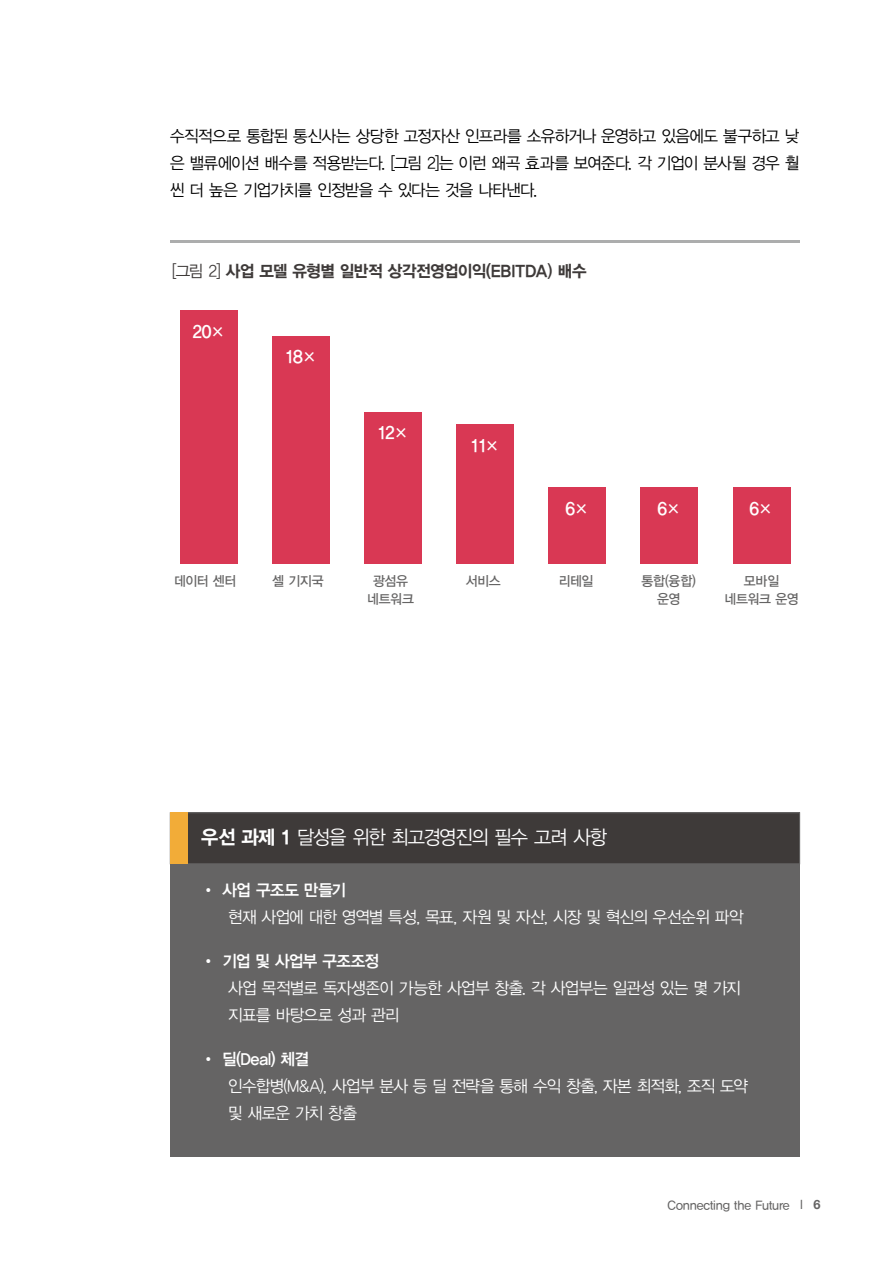
<style>
.page{position:relative;width:893px;height:1263px;background:#fff}
.page>*{position:absolute;margin:0;border:0;box-sizing:border-box;transform-origin:0 0}
.t1{font:19.5px "YDVYGO32";letter-spacing:-.06em;color:#fff;scale:.96 1}
.t2{font:18px "YDVYGO34";letter-spacing:-.09em;color:#fff;scale:.96 1}
.t3{font:16.5px/27px "YDVYGO32";letter-spacing:-.04em;color:#fff;scale:.96 1}
.t4{font:16.5px/27px "YDVYGO32";letter-spacing:-.04em;color:#000;text-align:justify;scale:.96 1}
.t5{font:16.5px "YDVYGO35";letter-spacing:-.03em;color:#3e3a39;scale:.96 1}
.t6{font:16.5px "YDVYGO34";letter-spacing:-.035em;color:#fff;scale:.96 1}
.t7{font:13.5px/18px "YDVYGO33";letter-spacing:-.025em;color:#656464;text-align:center;scale:.96 1}
.t8{font:12.75px "YDVYGO33";letter-spacing:-.01em;color:#656464}
.s1{font-family:"YDVYGO32"}
.s2{font-family:"YDVYGO35"}
.s3{font-family:"Helvetica Neue LT Pro"}
.s4{font-family:"Helvetica Neue LT Pro";font-weight:700}
</style>
<div class="page">
<hr style="left:170px;top:240px;width:629px;height:3px;background:#acadad">
<div style="left:170px;top:812px;width:629px;height:345px;background:#656464"></div>
<div style="left:170px;top:812px;width:630px;height:52px;background:#3e3a39;border:1px solid #656464"></div>
<div style="left:180px;top:311px;width:58px;height:253px;background:#d93854"></div>
<div style="left:272px;top:336px;width:58px;height:228px;background:#d93854"></div>
<div style="left:365px;top:412px;width:57px;height:152px;background:#d93854"></div>
<div style="left:549px;top:488px;width:57px;height:76px;background:#d93854"></div>
<div style="left:641px;top:488px;width:57px;height:76px;background:#d93854"></div>
<div style="left:733px;top:488px;width:57px;height:76px;background:#d93854"></div>
<div style="left:457px;top:425px;width:57px;height:139px;background:#d93854"></div>
<div style="left:170px;top:812px;width:17px;height:52px;background:#f2ac38"></div>
<p class="t4" style="left:170px;top:121px;width:657px">수직적으로 통합된 통신사는 상당한 고정자산 인프라를 소유하거나 운영하고 있음에도 불구하고 낮 은 밸류에이션 배수를 적용받는다. [그림 2]는 이런 왜곡 효과를 보여준다. 각 기업이 분사될 경우 훨 씬 더 높은 기업가치를 인정받을 수 있다는 것을 나타낸다.</p>
<p class="t5" style="left:172px;top:260px;width:433px"><span class="s1">[그림 2]</span> 사업 모델 유형별 일반적 상각전영업이익(EBITDA) 배수</p>
<p class="t2" style="left:192px;top:320px;width:36px">20×</p>
<p class="t2" style="left:285px;top:345px;width:35px">18×</p>
<p class="t2" style="left:377px;top:421px;width:35px">12×</p>
<p class="t7" style="left:174px;top:572px;width:66px">데이터 센터</p>
<p class="t7" style="left:272px;top:572px;width:55px">셀 기지국</p>
<p class="t7" style="left:367px;top:572px;width:50px">광섬유 네트워크</p>
<p class="t2" style="left:470px;top:433px;width:33px">11×</p>
<p class="t7" style="left:466px;top:572px;width:38px">서비스</p>
<p class="t2" style="left:565px;top:496px;width:26px">6×</p>
<p class="t7" style="left:559px;top:572px;width:38px">리테일</p>
<p class="t2" style="left:657px;top:496px;width:26px">6×</p>
<p class="t7" style="left:642px;top:572px;width:58px">통합(융합) 운영</p>
<p class="t2" style="left:749px;top:496px;width:26px">6×</p>
<p class="t7" style="left:724px;top:572px;width:79px">모바일 네트워크 운영</p>
<p class="t1" style="left:201px;top:824px;width:424px"><span class="s2">우선 과제 1</span> 달성을 위한 최고경영진의 필수 고려 사항</p>
<p class="t6" style="left:201px;top:879px;width:152px">• 사업 구조도 만들기</p>
<p class="t3" style="left:228px;top:903px;width:538px">현재 사업에 대한 영역별 특성, 목표, 자원 및 자산, 시장 및 혁신의 우선순위 파악</p>
<p class="t6" style="left:201px;top:950px;width:187px">• 기업 및 사업부 구조조정</p>
<p class="t3" style="left:228px;top:974px;width:535px">사업 목적별로 독자생존이 가능한 사업부 창출. 각 사업부는 일관성 있는 몇 가지 지표를 바탕으로 성과 관리</p>
<p class="t6" style="left:201px;top:1048px;width:114px">• 딜(Deal) 체결</p>
<p class="t3" style="left:228px;top:1072px;width:543px">인수합병(M&amp;A), 사업부 분사 등 딜 전략을 통해 수익 창출, 자본 최적화, 조직 도약 및 새로운 가치 창출</p>
<p class="t8" style="left:667px;top:1197px;width:155px">Connecting the Future <span class="s3">l</span> <span class="s4">6</span></p>
</div>
